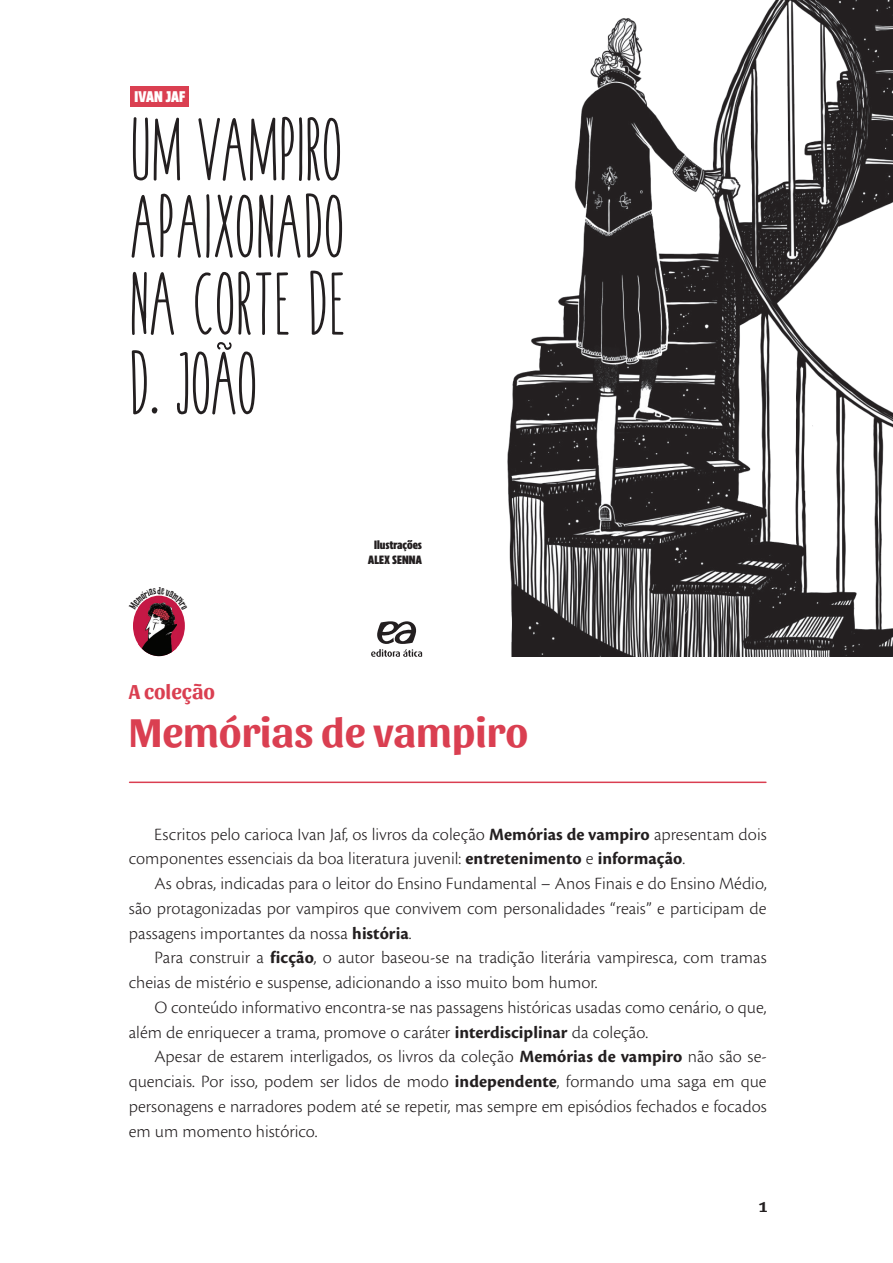
<style>
.page{position:relative;width:893px;height:1263px;background:#fff}
.page>*{position:absolute;margin:0;border:0;box-sizing:border-box;transform-origin:0 0}
.t1{font:68.55px/79.5px "cookies&milk";letter-spacing:.01em;color:#231f20}
.t2{font:68.55px "cookies&milk";letter-spacing:-.01em;color:#231f20}
.t3{font:700 42px "Sansita";color:#da3f51}
.t4{font:700 21.15px "Sansita";color:#da3f51}
.t5{font:18px/24.8px "Cronos Pro Lt Capt";color:#231f20}
.t6{font:15.45px "MADE Florence Sans";color:#fff}
.t7{font:700 15px "Sansita";color:#231f20}
.t8{font:12px/15px "MADE Florence Sans";color:#231f20;text-align:center}
.s1{font-family:"Cronos Pro";font-weight:700}
</style>
<div class="page">
<hr style="left:130px;top:781px;width:636px;height:2px;background:#da3f51">
<svg style="left:217px;top:342px;width:14px;height:7px"></svg>
<div style="left:130px;top:86px;width:59px;height:21px;background:#da3f51"></div>
<img style="left:507px;top:0;width:386px;height:656px">
<div style="left:133px;top:596px;width:52px;height:60px;background:#c51744;border-radius:50%"></div>
<img style="left:138px;top:610px;width:39px;height:46px">
<svg style="left:371px;top:621px;width:51px;height:36px"></svg>
<svg style="left:137px;top:590px;width:44px;height:20px"></svg>
<p class="t6" style="left:134px;top:88px;width:53px">IVAN JAF</p>
<h1 class="t2" style="left:130px;top:104px;width:213px">UM VAMPIRO</h1>
<h1 class="t1" style="left:130px;top:191px;width:215px">APAIXONADO</h1>
<h1 class="t1" style="left:129px;top:268px;width:218px">NA CORTE DE<br>D. JOAO</h1>
<p class="t8" style="left:368px;top:537px;width:56px">Ilustrações<br>ALEX SENNA</p>
<p class="t4" style="left:129px;top:679px;width:88px">A coleção</p>
<h2 class="t3" style="left:129px;top:707px;width:401px">Memórias de vampiro</h2>
<p class="t5" style="left:129px;top:821px;width:639px;text-indent:26px">Escritos pelo carioca Ivan Jaf, os livros da coleção <span class="s1">Memórias de vampiro</span> apresentam dois componentes essenciais da boa literatura juvenil: <span class="s1">entretenimento</span> e <span class="s1">informação</span>.</p>
<p class="t5" style="left:129px;top:871px;width:639px;text-align:justify;text-indent:26px">As obras, indicadas para o leitor do Ensino Fundamental – Anos Finais e do Ensino Médio, são protagonizadas por vampiros que convivem com personalidades “reais” e participam de passagens importantes da nossa <span class="s1">história</span>.</p>
<p class="t5" style="left:129px;top:945px;width:639px;text-indent:26px">Para construir a <span class="s1">ficção</span>, o autor baseou-se na tradição literária vampiresca, com tramas cheias de mistério e suspense, adicionando a isso muito bom humor.</p>
<p class="t5" style="left:129px;top:995px;width:639px;text-indent:26px">O conteúdo informativo encontra-se nas passagens históricas usadas como cenário, o que, além de enriquecer a trama, promove o caráter <span class="s1">interdisciplinar</span> da coleção.</p>
<p class="t5" style="left:129px;top:1044px;width:639px;text-align:justify;text-indent:26px">Apesar de estarem interligados, os livros da coleção <span class="s1">Memórias de vampiro</span> não são se&shy;quenciais. Por isso, podem ser lidos de modo <span class="s1">independente</span>, formando uma saga em que personagens e narradores podem até se repetir, mas sempre em episódios fechados e focados em um momento histórico.</p>
<p class="t7" style="left:759px;top:1198px;width:10px">1</p>
</div>
